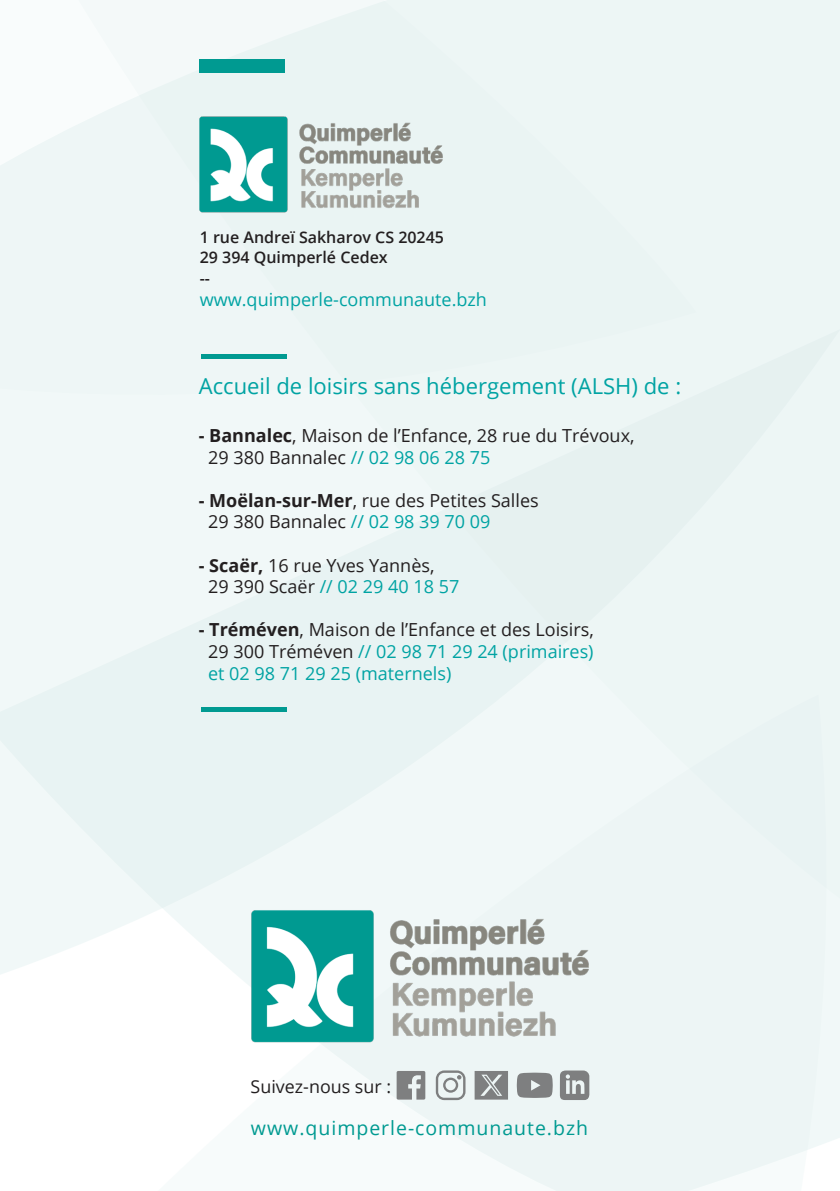
<style>
.page{position:relative;width:840px;height:1191px;background:#fff}
.page>*{position:absolute;margin:0;border:0;box-sizing:border-box;transform-origin:0 0}
.t1{font:22px "Open Sans";color:#00a3a3}
.t2{font:19.4px "Open Sans";letter-spacing:.05em;color:#009a91}
.t3{font:18px "Open Sans";color:#231f20}
.t4{font:18px "Open Sans";color:#00a3a3}
.t5{font:17.8px "Open Sans";color:#231f20}
.t6{font:600 16px "Open Sans";color:#231f20}
.s1{font-weight:700}
.s2{color:#00a3a3}
.s3{color:#231f20}
</style>
<div class="page">
<div style="left:0;top:0;width:839px;height:1058px;background:#edf6f5"></div>
<div style="left:0;top:0;width:696px;height:395px;background:#edf6f5"></div>
<svg style="left:0;top:694px;width:826px;height:497px;fill:#edf6f5"></svg>
<img style="left:176px;top:105px;width:289px;height:118px">
<div style="left:199px;top:59px;width:85px;height:13px;background:#009a91"></div>
<div style="left:201px;top:354px;width:85px;height:5px;background:#009a91"></div>
<div style="left:201px;top:707px;width:85px;height:5px;background:#009a91"></div>
<img style="left:219px;top:893px;width:401px;height:163px">
<svg style="left:516px;top:1072px;width:36px;height:26px"></svg>
<svg style="left:435px;top:1070px;width:30px;height:30px"></svg>
<svg style="left:396px;top:1071px;width:29px;height:28px"></svg>
<svg style="left:474px;top:1071px;width:33px;height:28px"></svg>
<svg style="left:559px;top:1070px;width:30px;height:30px"></svg>
<p class="t6" style="left:200px;top:227px;width:246px">1 rue Andreï Sakharov CS 20245</p>
<p class="t6" style="left:200px;top:246px;width:189px">29 394 Quimperlé Cedex</p>
<p class="t6" style="left:200px;top:267px;width:12px">--</p>
<p class="t4" style="left:200px;top:287px;width:288px">www.quimperle-communaute.bzh</p>
<p class="t1" style="left:199px;top:371px;width:483px">Accueil de loisirs sans hébergement (ALSH) de :</p>
<p class="t3" style="left:199px;top:423px;width:437px"><span class="s1">- Bannalec</span>, Maison de l’Enfance, 28 rue du Trévoux,</p>
<p class="t3" style="left:208px;top:445px;width:284px">29 380 Bannalec <span class="s2">// 02 98 06 28 75</span></p>
<p class="t3" style="left:199px;top:488px;width:341px"><span class="s1">- Moëlan-sur-Mer</span>, rue des Petites Salles</p>
<p class="t3" style="left:208px;top:509px;width:284px">29 380 Bannalec <span class="s2">// 02 98 39 70 09</span></p>
<p class="t3" style="left:199px;top:553px;width:237px"><span class="s1">- Scaër,</span> 16 rue Yves Yannès,</p>
<p class="t4" style="left:208px;top:574px;width:252px"><span class="s3">29 390 Scaër</span> // 02 29 40 18 57</p>
<p class="t3" style="left:199px;top:617px;width:396px"><span class="s1">- Tréméven</span>, Maison de l’Enfance et des Loisirs,</p>
<p class="t4" style="left:208px;top:639px;width:387px"><span class="s3">29 300 Tréméven</span> // 02 98 71 29 24 (primaires)</p>
<p class="t4" style="left:208px;top:661px;width:244px">et 02 98 71 29 25 (maternels)</p>
<p class="t5" style="left:250px;top:1074px;width:142px">Suivez-nous sur :</p>
<p class="t2" style="left:251px;top:1114px;width:338px">www.quimperle-communaute.bzh</p>
</div>
